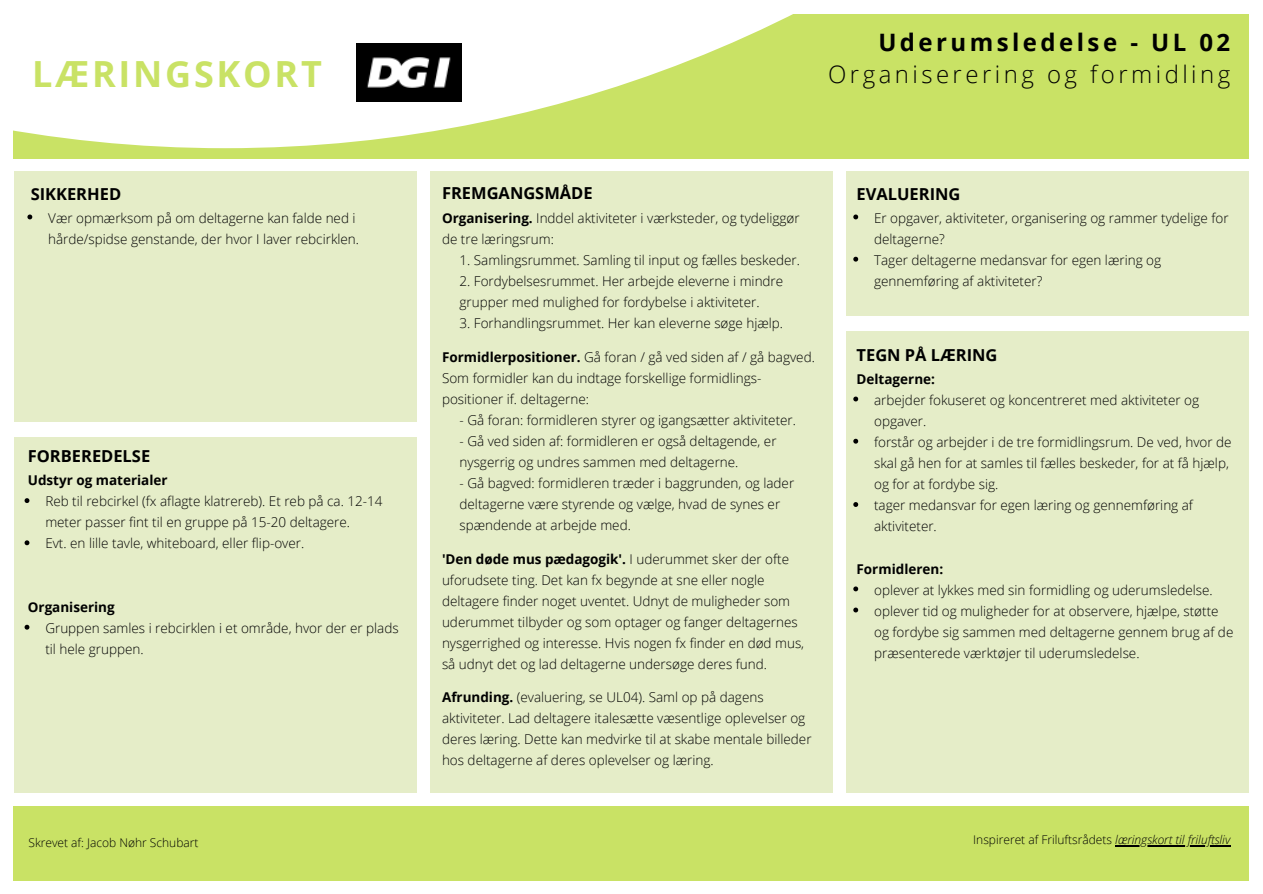
<style>
.page{position:relative;width:1263px;height:894px;background:#fff}
.page>*{position:absolute;margin:0;border:0;box-sizing:border-box;transform-origin:0 0}
.t1{font:700 36px "Open Sans";letter-spacing:.075em;color:#c9e265}
.t2{font:300 24px "Open Sans";letter-spacing:.145em;color:#000}
.t3{font:700 24px "Open Sans";letter-spacing:.145em;color:#000}
.t4{font:700 16.5px "Open Sans";color:#000}
.t5{font:300 13.5px/21.1px "Open Sans";color:#000}
.t6{font:700 13.5px "Open Sans";color:#000}
.t7{font:300 12px "Open Sans";color:#000}
.s1{font-weight:700}
.s2{font-style:italic}
</style>
<div class="page">
<div style="left:14px;top:15px;width:1235px;height:144px;background:#c9e265"></div>
<div style="left:14px;top:806px;width:1235px;height:74px;background:#c9e265"></div>
<svg style="left:13px;top:14px;width:1236px;height:134px"></svg>
<img style="left:356px;top:43px;width:106px;height:58px">
<div style="left:14px;top:172px;width:402px;height:620px;background:#e5edc8"></div>
<div style="left:430px;top:172px;width:402px;height:620px;background:#e5edc8"></div>
<div style="left:846px;top:172px;width:403px;height:620px;background:#e5edc8"></div>
<div style="left:11px;top:421px;width:412px;height:15px;background:#fff"></div>
<div style="left:842px;top:316px;width:412px;height:15px;background:#fff"></div>
<svg style="left:25px;top:498px;width:4px;height:5px"></svg>
<svg style="left:25px;top:540px;width:4px;height:5px"></svg>
<svg style="left:25px;top:624px;width:4px;height:5px"></svg>
<svg style="left:853px;top:214px;width:5px;height:5px"></svg>
<svg style="left:853px;top:257px;width:5px;height:4px"></svg>
<svg style="left:853px;top:396px;width:5px;height:5px"></svg>
<svg style="left:853px;top:438px;width:5px;height:5px"></svg>
<svg style="left:853px;top:502px;width:5px;height:5px"></svg>
<svg style="left:853px;top:586px;width:5px;height:5px"></svg>
<svg style="left:853px;top:607px;width:5px;height:5px"></svg>
<svg style="left:27px;top:214px;width:5px;height:5px"></svg>
<hr style="left:1115px;top:844px;width:115px;height:1px;background:#000">
<h1 class="t1" style="left:32px;top:48px;width:291px">LÆRINGSKORT</h1>
<p class="t4" style="left:31px;top:182px;width:92px">SIKKERHED</p>
<p class="t5" style="left:48px;top:207px;width:312px">Vær opmærksom på om deltagerne kan falde ned i hårde/spidse genstande, der hvor I laver rebcirklen.</p>
<p class="t4" style="left:28px;top:444px;width:124px">FORBEREDELSE</p>
<p class="t6" style="left:28px;top:470px;width:141px">Udstyr og materialer</p>
<p class="t5" style="left:45px;top:490px;width:339px">Reb til rebcirkel (fx aflagte klatrereb). Et reb på ca. 12-14 meter passer fint til en gruppe på 15-20 deltagere.<br>Evt. en lille tavle, whiteboard, eller flip-over.</p>
<p class="t6" style="left:28px;top:597px;width:88px">Organisering</p>
<p class="t5" style="left:45px;top:617px;width:355px">Gruppen samles i rebcirklen i et område, hvor der er plads til hele gruppen.</p>
<h2 class="t3" style="left:878px;top:25px;width:353px">Uderumsledelse - UL 02</h2>
<h2 class="t2" style="left:828px;top:58px;width:404px">Organiserering og formidling</h2>
<p class="t4" style="left:442px;top:181px;width:152px">FREMGANGSMÅDE</p>
<p class="t5" style="left:442px;top:207px;width:359px"><span class="s1">Organisering.</span> Inddel aktiviteter i værksteder, og tydeliggør de tre læringsrum:</p>
<p class="t5" style="left:460px;top:249px;width:342px">1. Samlingsrummet. Samling til input og fælles beskeder.</p>
<p class="t5" style="left:460px;top:270px;width:325px">2. Fordybelsesrummet. Her arbejde eleverne i mindre grupper med mulighed for fordybelse i aktiviteter.</p>
<p class="t5" style="left:460px;top:312px;width:325px">3. Forhandlingsrummet. Her kan eleverne søge hjælp.</p>
<p class="t5" style="left:442px;top:346px;width:374px"><span class="s1">Formidlerpositioner.</span> Gå foran / gå ved siden af / gå bagved.<br>Som formidler kan du indtage forskellige formidlings&shy;positioner if. deltagerne:</p>
<p class="t5" style="left:460px;top:409px;width:338px">- Gå foran: formidleren styrer og igangsætter aktiviteter.</p>
<p class="t5" style="left:460px;top:430px;width:319px">- Gå ved siden af: formidleren er også deltagende, er nysgerrig og undres sammen med deltagerne.</p>
<p class="t5" style="left:460px;top:472px;width:336px">- Gå bagved: formidleren træder i baggrunden, og lader deltagerne være styrende og vælge, hvad de synes er spændende at arbejde med.</p>
<p class="t5" style="left:442px;top:548px;width:364px"><span class="s1">'Den døde mus pædagogik'.</span> I uderummet sker der ofte uforudsete ting. Det kan fx begynde at sne eller nogle deltagere finder noget uventet. Udnyt de muligheder som uderummet tilbyder og som optager og fanger deltagernes nysgerrighed og interesse. Hvis nogen fx finder en død mus, så udnyt det og lad deltagerne undersøge deres fund.</p>
<p class="t5" style="left:442px;top:686px;width:371px"><span class="s1">Afrunding.</span> (evaluering, se UL04). Saml op på dagens aktiviteter. Lad deltagere italesætte væsentlige oplevelser og deres læring. Dette kan medvirke til at skabe mentale billeder hos deltagerne af deres oplevelser og læring.</p>
<p class="t4" style="left:856px;top:182px;width:105px">EVALUERING</p>
<p class="t5" style="left:874px;top:207px;width:356px">Er opgaver, aktiviteter, organisering og rammer tydelige for deltagerne?<br>Tager deltagerne medansvar for egen læring og gennemføring af aktiviteter?</p>
<p class="t4" style="left:856px;top:343px;width:142px">TEGN PÅ LÆRING</p>
<p class="t6" style="left:856px;top:369px;width:80px">Deltagerne:</p>
<p class="t5" style="left:874px;top:389px;width:359px">arbejder fokuseret og koncentreret med aktiviteter og opgaver.<br>forstår og arbejder i de tre formidlingsrum. De ved, hvor de skal gå hen for at samles til fælles beskeder, for at få hjælp, og for at fordybe sig.<br>tager medansvar for egen læring og gennemføring af aktiviteter.</p>
<p class="t6" style="left:856px;top:559px;width:88px">Formidleren:</p>
<p class="t5" style="left:874px;top:578px;width:361px">oplever at lykkes med sin formidling og uderumsledelse. oplever tid og muligheder for at observere, hjælpe, støtte og fordybe sig sammen med deltagerne gennem brug af de præsenterede værktøjer til uderumsledelse.</p>
<p class="t7" style="left:29px;top:833px;width:171px">Skrevet af: Jacob Nøhr Schubart</p>
<p class="t7" style="left:973px;top:830px;width:259px">Inspireret af Friluftsrådets <span class="s2">læringskort til friluftsliv</span></p>
</div>
